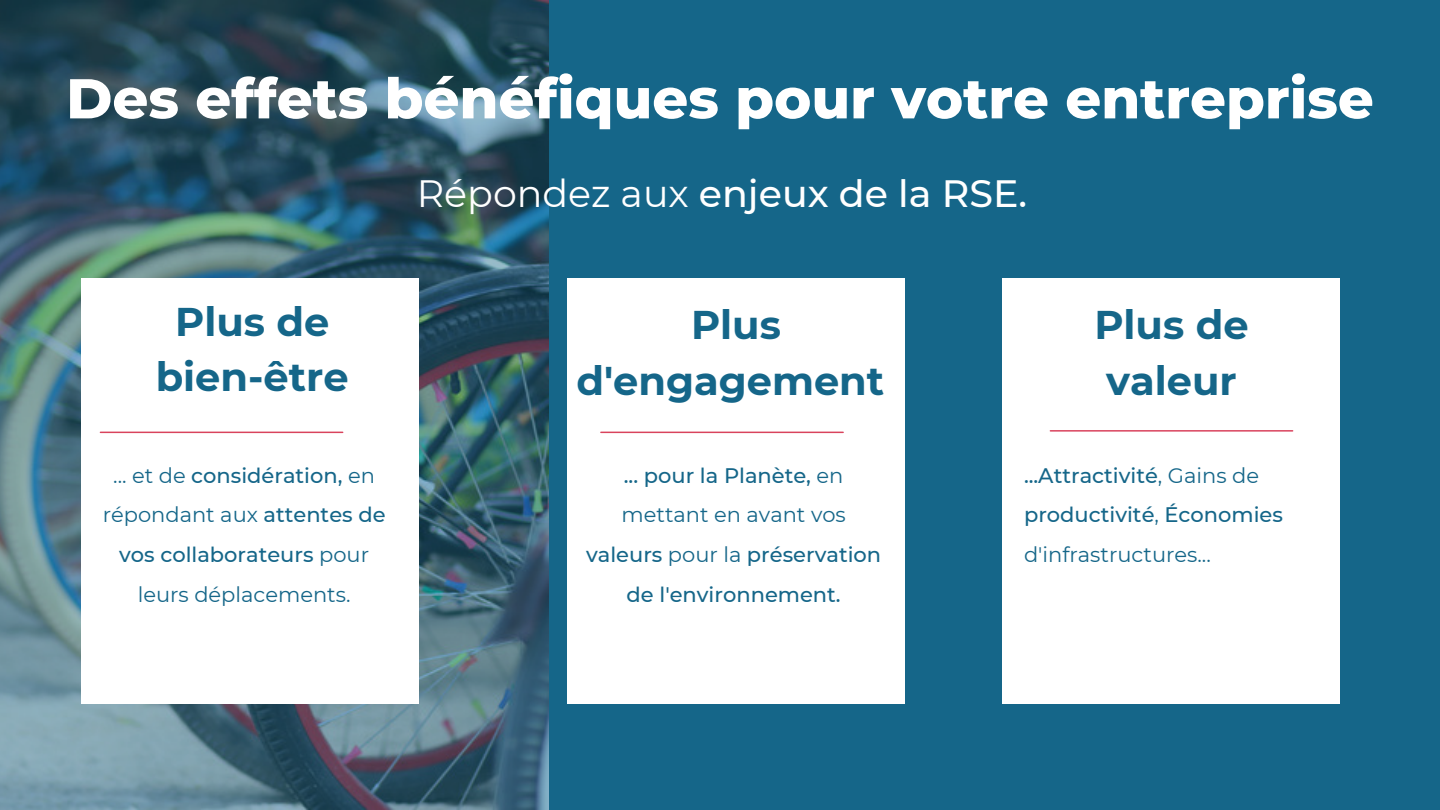
<style>
.page{position:relative;width:1440px;height:810px;background:#156689}
.page>*{position:absolute;margin:0;border:0;box-sizing:border-box;transform-origin:0 0}
.t1{font:800 56px "Montserrat";color:#fff}
.t2{font:700 40px/55.5px "Montserrat";color:#156689;text-align:center}
.t3{font:500 38px "Montserrat";color:#fff}
.t4{font:500 21px/39.8px "Montserrat";color:#156689;text-align:center}
.t5{font:21px/39.8px "Montserrat";color:#156689;text-align:center}
.s1{font-weight:400}
.s2{font-weight:500}
</style>
<div class="page">
<img style="left:0;top:0;width:549px;height:810px">
<div style="left:1003px;top:278px;width:337px;height:426px;background:#fff"></div>
<div style="left:81px;top:278px;width:337px;height:426px;background:#fff"></div>
<div style="left:567px;top:278px;width:338px;height:426px;background:#fff"></div>
<hr style="left:100px;top:432px;width:243px;height:1px;background:#d9435d">
<hr style="left:601px;top:432px;width:242px;height:1px;background:#d9435d">
<hr style="left:1050px;top:430px;width:243px;height:2px;background:#d9435d">
<p class="t1" style="left:66px;top:64px;width:1309px">Des effets bénéfiques pour votre entreprise</p>
<p class="t2" style="left:175px;top:294px;width:156px">Plus de</p>
<p class="t2" style="left:156px;top:349px;width:195px">bien-être</p>
<p class="t3" style="left:417px;top:170px;width:612px"><span class="s1">Répondez aux</span> enjeux de la RSE.</p>
<p class="t2" style="left:576px;top:297px;width:309px">Plus d'engagement</p>
<p class="t2" style="left:1094px;top:297px;width:156px">Plus de</p>
<p class="t2" style="left:1106px;top:353px;width:132px">valeur</p>
<p class="t5" style="left:103px;top:455px;width:284px">... et de <span class="s2">considération,</span> en répondant aux <span class="s2">attentes de vos collaborateurs</span> pour leurs déplacements.</p>
<p class="t4" style="left:586px;top:455px;width:297px">... pour la Planète, <span class="s1">en mettant en avant vos </span>valeurs <span class="s1">pour la</span> préservation de l'environnement.</p>
<p class="t4" style="left:1024px;top:455px;width:260px;text-align:left">...Attractivité<span class="s1">, Gains de </span>productivité<span class="s1">,</span> Économies <span class="s1">d'infrastructures...</span></p>
</div>
